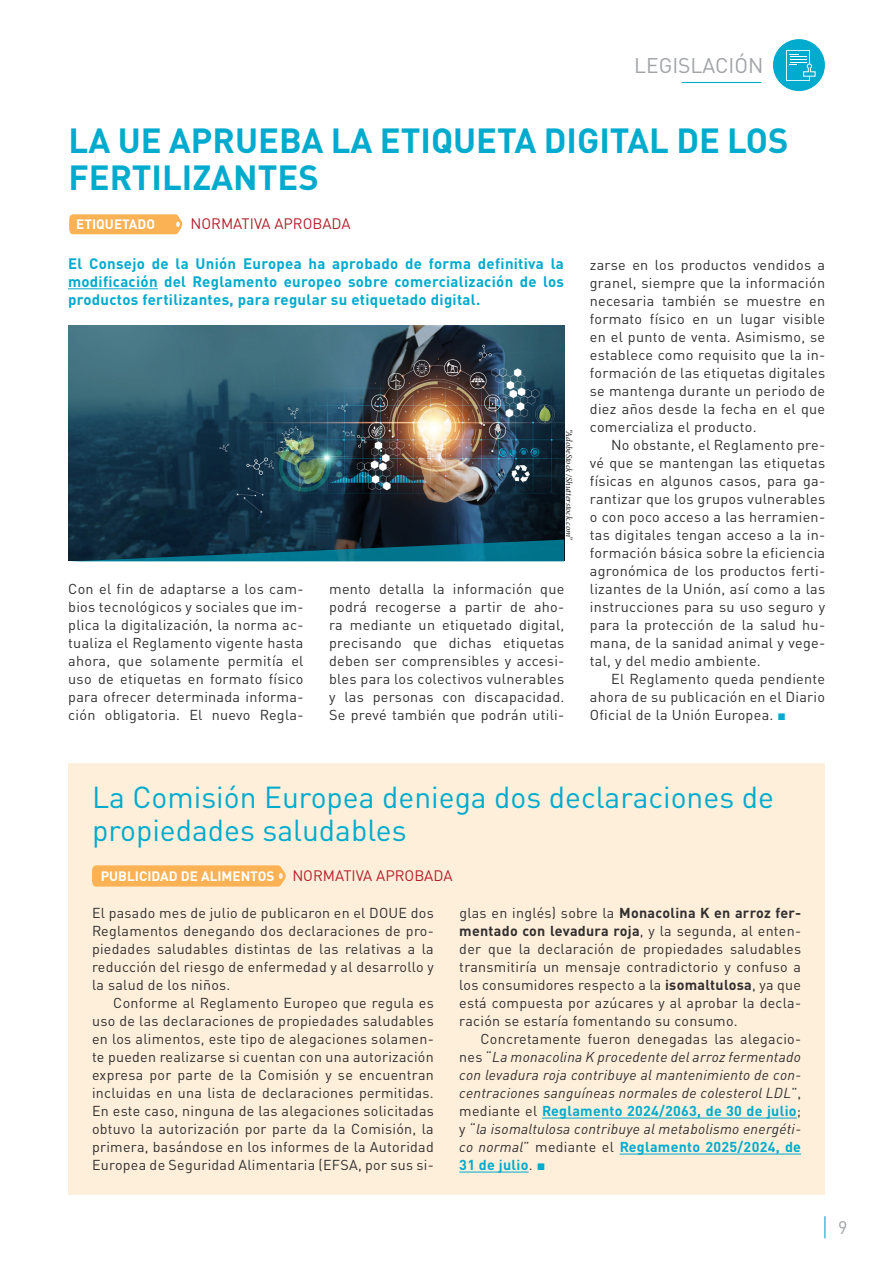
<style>
.page{position:relative;width:893px;height:1263px;background:#fff}
.page>*{position:absolute;margin:0;border:0;box-sizing:border-box;transform-origin:0 0}
.TituloNoticia{font:700 34.5px/37.5px "DIN Pro";color:#00abcd}
.InteriorTitularNoticiasCajas{font:30px/33px "DIN Pro";color:#00abcd}
.t1{font:21px "DIN Pro";color:#a1a3a6}
.t2{font:18px "DIN Pro";color:#a1a3a6}
.Entradilla{font:700 15px/18px "DIN Pro";letter-spacing:.02em;color:#00abcd;text-align:justify}
.InteriorEstadonormayresultadoresolución{font:15px "DIN Pro";color:#b2212d}
.TextoGeneral{font:14.25px/18px "DIN Pro";letter-spacing:.02em;color:#312f30;text-align:justify}
.TextoGeneral-2{font:italic 14.25px/18px "DIN Pro";letter-spacing:.02em;color:#312f30;text-align:justify}
.Etiqueta{font:700 13.5px "DIN Pro";color:#fff}
.t3{font:italic 9px "Minion Pro";letter-spacing:-.01em;color:#231f20}
.s1{font-family:"Arial";color:#00abcd}
.s2{font-weight:700}
.s3{font-style:normal}
.s4{font-weight:700;font-style:normal;color:#00abcd}
.s5{font-family:"Arial";font-style:normal;color:#00abcd}
</style>
<div class="page">
<svg style="left:824px;top:1216px;width:1px;height:22px"></svg>
<hr style="left:682px;top:82px;width:79px;height:1px;background:#00abcd">
<div style="left:773px;top:39px;width:52px;height:52px;background:#00abcd;border-radius:50%"></div>
<svg style="left:786px;top:50px;width:30px;height:31px"></svg>
<hr style="left:68px;top:288px;width:90px;height:1px;background:#00abcd">
<svg style="left:69px;top:214px;width:114px;height:20px;background:#fbb65d"></svg>
<div style="left:68px;top:763px;width:757px;height:432px;background:#feefda"></div>
<hr style="left:542px;top:1118px;width:255px;height:1px;background:#00abcd">
<hr style="left:620px;top:1154px;width:181px;height:1px;background:#00abcd">
<hr style="left:459px;top:1172px;width:70px;height:1px;background:#00abcd">
<svg style="left:92px;top:865px;width:195px;height:22px;background:#fbb55c"></svg>
<img style="left:68px;top:326px;width:496px;height:214px">
<svg style="left:68px;top:540px;width:496px;height:21px;background:#0a5065"></svg>
<h3 class="t1" style="left:634px;top:48px;width:131px">LEGISLACIÓN</h3>
<p class="TituloNoticia" style="left:69px;top:117px;width:721px">LA UE APRUEBA LA ETIQUETA DIGITAL DE LOS<br>FERTILIZANTES</p>
<p class="Etiqueta" style="left:76px;top:213px;width:80px">ETIQUETADO</p>
<p class="InteriorEstadonormayresultadoresolución" style="left:190px;top:211px;width:162px">NORMATIVA APROBADA</p>
<p class="Entradilla" style="left:68px;top:253px;width:497px">El Consejo de la Unión Europea ha aprobado de forma definitiva la modificación del Reglamento europeo sobre comercialización de los productos fertilizantes, para regular su etiquetado digital.</p>
<p class="t3" style="left:575px;top:429px;width:112px;rotate:90deg">“AdobeStock /Shutterstock.com”</p>
<p class="TextoGeneral" style="left:68px;top:578px;width:237px">Con el fin de adaptarse a los cam&shy;bios tecnológicos y sociales que im&shy;plica la digitalización, la norma ac&shy;tualiza el Reglamento vigente hasta ahora, que solamente permitía el uso de etiquetas en formato físico para ofrecer determinada informa&shy;ción obligatoria. El nuevo Regla-</p>
<p class="TextoGeneral" style="left:329px;top:578px;width:237px">mento detalla la información que podrá recogerse a partir de aho&shy;ra mediante un etiquetado digital, precisando que dichas etiquetas deben ser comprensibles y accesi&shy;bles para los colectivos vulnerables y las personas con discapacidad.<br>Se prevé también que podrán utili-</p>
<p class="TextoGeneral" style="left:590px;top:254px;width:237px">zarse en los productos vendidos a granel, siempre que la información necesaria también se muestre en formato físico en un lugar visible en el punto de venta. Asimismo, se establece como requisito que la in&shy;formación de las etiquetas digitales se mantenga durante un periodo de diez años desde la fecha en el que comercializa el producto.</p>
<p class="TextoGeneral" style="left:590px;top:434px;width:237px;text-indent:21px">No obstante, el Reglamento pre&shy;vé que se mantengan las etiquetas físicas en algunos casos, para ga&shy;rantizar que los grupos vulnerables o con poco acceso a las herramien&shy;tas digitales tengan acceso a la in&shy;formación básica sobre la eficiencia agronómica de los productos ferti&shy;lizantes de la Unión, así como a las instrucciones para su uso seguro y para la protección de la salud hu&shy;mana, de la sanidad animal y vege&shy;tal, y del medio ambiente.</p>
<p class="TextoGeneral" style="left:590px;top:668px;width:237px;text-indent:21px">El Reglamento queda pendiente ahora de su publicación en el Diario Oficial de la Unión Europea. <span class="s1">■</span></p>
<p class="InteriorTitularNoticiasCajas" style="left:92px;top:778px;width:683px">La Comisión Europea deniega dos declaraciones de propiedades saludables</p>
<p class="Etiqueta" style="left:101px;top:864px;width:175px">PUBLICIDAD DE ALIMENTOS</p>
<p class="InteriorEstadonormayresultadoresolución" style="left:292px;top:863px;width:162px">NORMATIVA APROBADA</p>
<p class="TextoGeneral" style="left:92px;top:902px;width:343px">El pasado mes de julio de publicaron en el DOUE dos Reglamentos denegando dos declaraciones de pro&shy;piedades saludables distintas de las relativas a la reducción del riesgo de enfermedad y al desarrollo y la salud de los niños.</p>
<p class="TextoGeneral" style="left:92px;top:992px;width:343px;text-indent:21px">Conforme al Reglamento Europeo que regula es uso de las declaraciones de propiedades saludables en los alimentos, este tipo de alegaciones solamen&shy;te pueden realizarse si cuentan con una autorización expresa por parte de la Comisión y se encuentran incluidas en una lista de declaraciones permitidas.<br>En este caso, ninguna de las alegaciones solicitadas obtuvo la autorización por parte da la Comisión, la primera, basándose en los informes de la Autoridad Europea de Seguridad Alimentaria (EFSA, por sus si-</p>
<p class="TextoGeneral" style="left:459px;top:902px;width:343px">glas en inglés) sobre la <span class="s2">Monacolina K en arroz fer&shy;mentado con levadura roja</span>, y la segunda, al enten&shy;der que la declaración de propiedades saludables transmitiría un mensaje contradictorio y confuso a los consumidores respecto a la <span class="s2">isomaltulosa</span>, ya que está compuesta por azúcares y al aprobar la decla&shy;ración se estaría fomentando su consumo.</p>
<p class="TextoGeneral-2" style="left:459px;top:1028px;width:343px;text-indent:21px"><span class="s3">Concretamente fueron denegadas las alegacio&shy;nes “</span>La monacolina K procedente del arroz fermentado con levadura roja contribuye al mantenimiento de con&shy;centraciones sanguíneas normales de colesterol LDL<span class="s3">”, mediante el</span> <span class="s4">Reglamento 2024/2063, de 30 de julio</span><span class="s3">; y “</span>la isomaltulosa contribuye al metabolismo energéti&shy;co normal<span class="s3">” mediante el</span> <span class="s4">Reglamento 2025/2024, de 31 de julio</span><span class="s3">.</span> <span class="s5">■</span></p>
<p class="t2" style="left:838px;top:1213px;width:11px">9</p>
</div>
